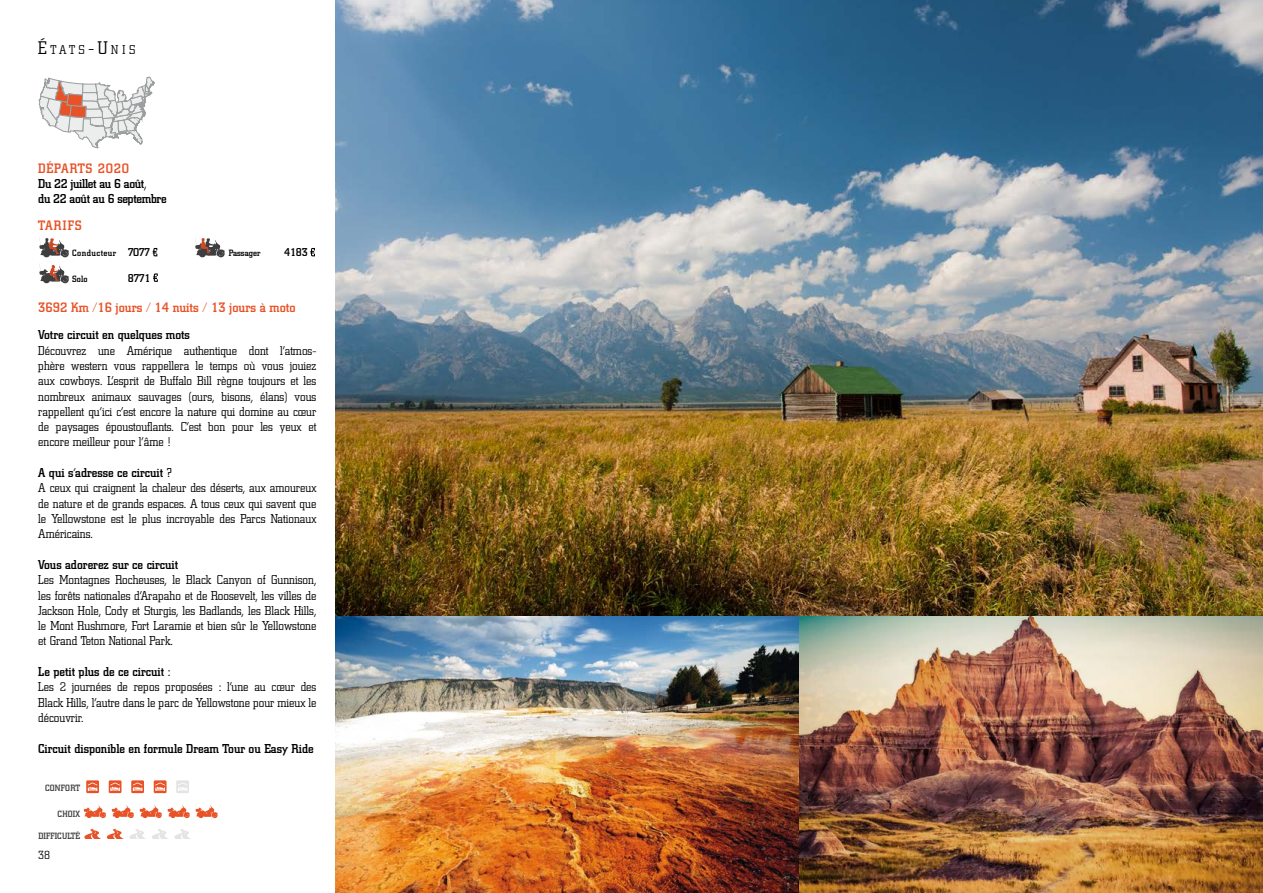
<style>
.page{position:relative;width:1263px;height:893px;background:#fff}
.page>*{position:absolute;margin:0;border:0;box-sizing:border-box;transform-origin:0 0}
.t1{font:500 13.5px "City";color:#e85227}
.t2{font:500 13.5px "City";letter-spacing:.05em;color:#e85227}
.t3{font:300 12.75px/15.3px "City";color:#000;text-align:justify}
.t4{font:500 12.75px "City";color:#000}
.t5{font:500 12.75px/15px "City";letter-spacing:-.025em;color:#000}
.t6{font:300 12.6px "City";letter-spacing:.285em;color:#000}
.t7{font:300 12px "City";color:#000}
.t8{font:500 11.25px "City";letter-spacing:-.025em;color:#000}
.t9{font:500 9px "City";letter-spacing:.02em;color:#3e3d40}
.t10{font:500 9px "City";letter-spacing:.05em;color:#000}
.t11{font:500 9px "City";color:#000}
.s1{font-size:18px}
.s2{font-size:11.25px}
</style>
<div class="page">
<svg style="left:39px;top:77px;width:115px;height:71px"></svg>
<img style="left:336px;top:0;width:927px;height:617px">
<img style="left:336px;top:617px;width:463px;height:276px">
<img style="left:799px;top:617px;width:464px;height:276px">
<svg style="left:86px;top:780px;width:13px;height:13px"></svg>
<svg style="left:109px;top:780px;width:12px;height:13px"></svg>
<svg style="left:131px;top:780px;width:13px;height:13px"></svg>
<svg style="left:84px;top:829px;width:107px;height:10px"></svg>
<svg style="left:154px;top:780px;width:13px;height:13px"></svg>
<svg style="left:176px;top:780px;width:13px;height:13px"></svg>
<svg style="left:153px;top:248px;width:4px;height:8px"></svg>
<svg style="left:153px;top:273px;width:5px;height:9px"></svg>
<svg style="left:310px;top:248px;width:5px;height:8px"></svg>
<svg style="left:195px;top:238px;width:30px;height:19px"></svg>
<svg style="left:39px;top:238px;width:30px;height:19px"></svg>
<svg style="left:39px;top:264px;width:30px;height:19px"></svg>
<svg style="left:84px;top:804px;width:134px;height:14px"></svg>
<p class="t6" style="left:38px;top:43px;width:99px"><span class="s1">É</span>TATS<span class="s1">-U</span>NIS</p>
<p class="t2" style="left:38px;top:161px;width:92px">DÉPARTS 2020</p>
<p class="t5" style="left:38px;top:177px;width:130px">Du 22 juillet au 6 août,<br>du 22 août au 6 septembre</p>
<p class="t1" style="left:38px;top:218px;width:45px">TARIFS</p>
<p class="t10" style="left:72px;top:248px;width:79px">Conducteur <span class="s2">7077</span></p>
<p class="t11" style="left:72px;top:274px;width:17px">Solo</p>
<p class="t8" style="left:128px;top:272px;width:24px">8771</p>
<p class="t11" style="left:229px;top:248px;width:33px">Passager</p>
<p class="t8" style="left:284px;top:246px;width:25px">4183</p>
<p class="t1" style="left:38px;top:300px;width:259px">3692 Km /16 jours / 14 nuits / 13 jours à moto</p>
<p class="t4" style="left:38px;top:328px;width:153px">Votre circuit en quelques mots</p>
<p class="t3" style="left:38px;top:343px;width:280px">Découvrez une Amérique authentique dont l’atmos&shy;phère western vous rappellera le temps où vous jouiez aux cowboys. L’esprit de Buffalo Bill règne toujours et les nombreux animaux sauvages (ours, bisons, élans) vous rappellent qu’ici c’est encore la nature qui domine au cœur de paysages époustouflants. C’est bon pour les yeux et encore meilleur pour l’âme !</p>
<p class="t4" style="left:38px;top:466px;width:135px">A qui s’adresse ce circuit ?</p>
<p class="t3" style="left:38px;top:481px;width:280px">A ceux qui craignent la chaleur des déserts, aux amoureux de nature et de grands espaces. A tous ceux qui savent que le Yellowstone est le plus incroyable des Parcs Nationaux Américains.</p>
<p class="t4" style="left:38px;top:557px;width:142px">Vous adorerez sur ce circuit</p>
<p class="t3" style="left:38px;top:572px;width:280px">Les Montagnes Rocheuses, le Black Canyon of Gunnison, les forêts nationales d’Arapaho et de Roosevelt, les villes de Jackson Hole, Cody et Sturgis, les Badlands, les Black Hills, le Mont Rushmore, Fort Laramie et bien sûr le Yellowstone et Grand Teton National Park.</p>
<p class="t4" style="left:38px;top:665px;width:134px">Le petit plus de ce circuit :</p>
<p class="t3" style="left:38px;top:680px;width:280px">Les 2 journées de repos proposées : l’une au cœur des Black Hills, l’autre dans le parc de Yellowstone pour mieux le découvrir.</p>
<p class="t4" style="left:38px;top:741px;width:277px">Circuit disponible en formule Dream Tour ou Easy Ride</p>
<p class="t9" style="left:45px;top:783px;width:36px">CONFORT</p>
<p class="t9" style="left:38px;top:831px;width:43px">DIFFICULTÉ</p>
<p class="t9" style="left:58px;top:809px;width:24px">CHOIX</p>
<p class="t7" style="left:38px;top:849px;width:14px">38</p>
</div>
